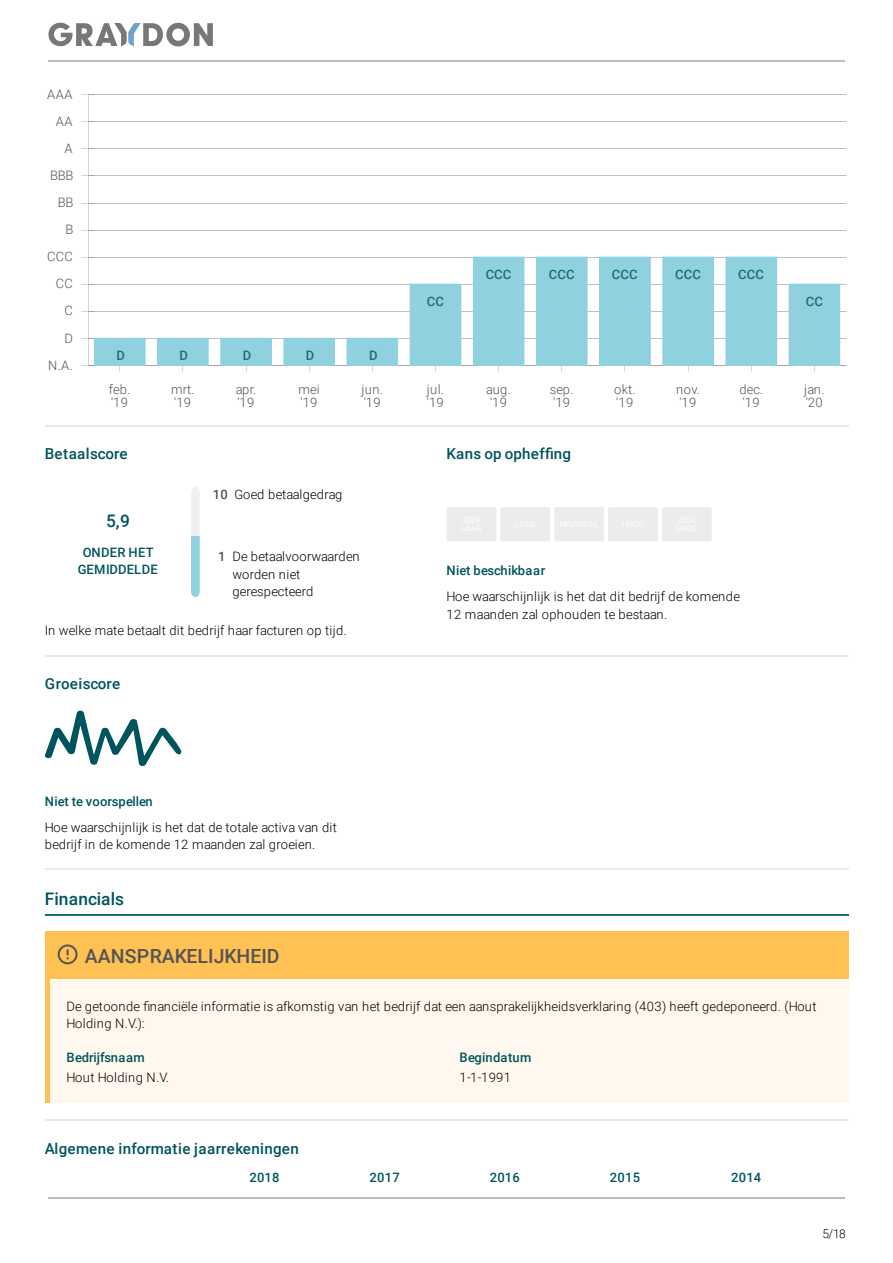
<style>
.page{position:relative;width:893px;height:1263px;background:#fff}
.page>*{position:absolute;margin:0;border:0;box-sizing:border-box;transform-origin:0 0}
.t1{font:500 19.5px "Roboto";color:#545454}
.t2{font:500 17.25px "Roboto";letter-spacing:.005em;color:#00545d}
.t3{font:500 15.15px "Roboto";letter-spacing:.015em;color:#00545d}
.t4{font:300 13.05px/17.2px "Roboto";letter-spacing:.02em;color:#000}
.t5{font:300 13.05px/13px "Roboto";letter-spacing:.025em;color:#545454}
.t6{font:500 13.05px/17.2px "Roboto";letter-spacing:.015em;color:#00545d;text-align:center}
.t7{font:300 13.05px/17.2px "Roboto";color:#000}
.t8{font:500 13.05px "Roboto";letter-spacing:-.005em;color:#00545d}
.t9{font:500 13.05px "Roboto";letter-spacing:.015em;color:#1b6d75}
.t10{font:300 13.05px "Roboto";letter-spacing:-.01em;color:#000}
.t11{font:300 12px "Roboto";color:#000}
.s1{font-weight:500;color:#545454}
</style>
<div class="page">
<hr style="left:48px;top:60px;width:797px;height:1px;background:#babfc1">
<svg style="left:48px;top:22px;width:165px;height:24px"></svg>
<hr style="left:48px;top:1198px;width:797px;height:1px;background:#babfc1">
<hr style="left:45px;top:425px;width:803px;height:1px;background:#e6eaee">
<hr style="left:45px;top:655px;width:803px;height:2px;background:#e6eaee">
<hr style="left:45px;top:869px;width:803px;height:1px;background:#e6eaee">
<hr style="left:45px;top:914px;width:803px;height:1px;background:#1b6d75">
<div style="left:45px;top:932px;width:803px;height:171px;background:#ffc154"></div>
<div style="left:45px;top:979px;width:803px;height:124px;background:#fff8ee"></div>
<hr style="left:45px;top:979px;width:4px;height:124px;background:#ffc154">
<hr style="left:45px;top:1119px;width:803px;height:1px;background:#e6eaee">
<div style="left:94px;top:338px;width:51px;height:27px;background:#90d1e0"></div>
<div style="left:94px;top:338px;width:52px;height:28px;border:1px solid #90d1e0"></div>
<div style="left:158px;top:338px;width:50px;height:27px;background:#90d1e0"></div>
<div style="left:157px;top:338px;width:52px;height:28px;border:1px solid #90d1e0"></div>
<div style="left:221px;top:338px;width:50px;height:27px;background:#90d1e0"></div>
<div style="left:220px;top:338px;width:52px;height:28px;border:1px solid #90d1e0"></div>
<div style="left:284px;top:338px;width:50px;height:27px;background:#90d1e0"></div>
<div style="left:283px;top:338px;width:52px;height:28px;border:1px solid #90d1e0"></div>
<div style="left:347px;top:338px;width:51px;height:27px;background:#90d1e0"></div>
<div style="left:347px;top:338px;width:51px;height:28px;border:1px solid #90d1e0"></div>
<div style="left:410px;top:284px;width:51px;height:81px;background:#90d1e0"></div>
<div style="left:473px;top:257px;width:51px;height:108px;background:#90d1e0"></div>
<div style="left:537px;top:257px;width:50px;height:108px;background:#90d1e0"></div>
<div style="left:536px;top:257px;width:52px;height:109px;border:1px solid #90d1e0"></div>
<div style="left:600px;top:257px;width:50px;height:108px;background:#90d1e0"></div>
<div style="left:599px;top:257px;width:52px;height:109px;border:1px solid #90d1e0"></div>
<div style="left:663px;top:257px;width:50px;height:108px;background:#90d1e0"></div>
<div style="left:662px;top:257px;width:52px;height:109px;border:1px solid #90d1e0"></div>
<div style="left:726px;top:257px;width:50px;height:108px;background:#90d1e0"></div>
<div style="left:725px;top:257px;width:52px;height:109px;border:1px solid #90d1e0"></div>
<div style="left:789px;top:284px;width:51px;height:81px;background:#90d1e0"></div>
<div style="left:191px;top:492px;width:9px;height:99px;background:#eff0f0"></div>
<div style="left:191px;top:537px;width:9px;height:54px;background:#90d1e0"></div>
<div style="left:447px;top:507px;width:265px;height:34px;background:#ececec"></div>
<svg style="left:45px;top:711px;width:136px;height:55px"></svg>
<svg style="left:58px;top:944px;width:20px;height:20px"></svg>
<p class="t5" style="left:47px;top:87px;width:27px">AAA</p>
<p class="t5" style="left:56px;top:114px;width:18px">AA</p>
<p class="t5" style="left:64px;top:141px;width:10px">A</p>
<p class="t5" style="left:50px;top:168px;width:25px">BBB</p>
<p class="t5" style="left:58px;top:196px;width:17px">BB</p>
<p class="t5" style="left:65px;top:223px;width:9px">B</p>
<p class="t5" style="left:47px;top:250px;width:27px">CCC</p>
<p class="t5" style="left:56px;top:277px;width:19px">CC</p>
<p class="t5" style="left:64px;top:304px;width:10px">C</p>
<p class="t5" style="left:64px;top:331px;width:10px">D</p>
<p class="t5" style="left:48px;top:358px;width:26px">N.A.</p>
<p class="t9" style="left:116px;top:346px;width:10px">D</p>
<p class="t9" style="left:180px;top:346px;width:10px">D</p>
<p class="t9" style="left:243px;top:346px;width:10px">D</p>
<p class="t9" style="left:306px;top:346px;width:10px">D</p>
<p class="t9" style="left:369px;top:346px;width:10px">D</p>
<p class="t9" style="left:427px;top:292px;width:19px">CC</p>
<p class="t9" style="left:486px;top:265px;width:27px">CCC</p>
<p class="t9" style="left:549px;top:265px;width:27px">CCC</p>
<p class="t9" style="left:612px;top:265px;width:27px">CCC</p>
<p class="t9" style="left:675px;top:265px;width:27px">CCC</p>
<p class="t9" style="left:738px;top:265px;width:27px">CCC</p>
<p class="t9" style="left:806px;top:292px;width:19px">CC</p>
<p class="t5" style="left:109px;top:382px;width:23px">feb. '19</p>
<p class="t5" style="left:171px;top:382px;width:25px">mrt. '19</p>
<p class="t5" style="left:236px;top:382px;width:22px">apr. '19</p>
<p class="t5" style="left:298px;top:382px;width:23px">mei '19</p>
<p class="t5" style="left:362px;top:382px;width:23px">jun. '19</p>
<p class="t5" style="left:427px;top:382px;width:19px">jul. '19</p>
<p class="t5" style="left:486px;top:382px;width:26px">aug. '19</p>
<p class="t5" style="left:550px;top:382px;width:25px">sep. '19</p>
<p class="t5" style="left:614px;top:382px;width:23px">okt. '19</p>
<p class="t5" style="left:676px;top:382px;width:25px">nov. '19</p>
<p class="t5" style="left:739px;top:382px;width:25px">dec. '19</p>
<p class="t5" style="left:804px;top:382px;width:22px">jan. '20</p>
<p class="t3" style="left:45px;top:442px;width:84px">Betaalscore</p>
<p class="t10" style="left:213px;top:485px;width:131px"><span class="s1">10</span> Goed betaalgedrag</p>
<h2 class="t2" style="left:106px;top:508px;width:25px">5,9</h2>
<p class="t6" style="left:78px;top:543px;width:81px">ONDER HET<br>GEMIDDELDE</p>
<p class="t7" style="left:232px;top:548px;width:129px;text-indent:-14px"><span class="s1">1</span> De betaalvoorwaarden worden niet gerespecteerd</p>
<p class="t4" style="left:45px;top:621px;width:303px">In welke mate betaalt dit bedrijf haar facturen op tijd.</p>
<p class="t3" style="left:45px;top:673px;width:77px">Groeiscore</p>
<p class="t8" style="left:45px;top:792px;width:109px">Niet te voorspellen</p>
<p class="t4" style="left:45px;top:818px;width:294px">Hoe waarschijnlijk is het dat de totale activa van dit bedrijf in de komende 12 maanden zal groeien.</p>
<h2 class="t2" style="left:45px;top:886px;width:81px">Financials</h2>
<p class="t3" style="left:446px;top:442px;width:126px">Kans op opheffing</p>
<p class="t8" style="left:446px;top:562px;width:100px">Niet beschikbaar</p>
<p class="t4" style="left:446px;top:588px;width:295px">Hoe waarschijnlijk is het dat dit bedrijf de komende<br>12 maanden zal ophouden te bestaan.</p>
<h1 class="t1" style="left:85px;top:942px;width:196px">AANSPRAKELIJKHEID</h1>
<p class="t4" style="left:67px;top:997px;width:752px">De getoonde financiële informatie is afkomstig van het bedrijf dat een aansprakelijkheidsverklaring (403) heeft gedeponeerd. (Hout<br>Holding N.V.):</p>
<p class="t6" style="left:67px;top:1048px;width:80px">Bedrijfsnaam</p>
<p class="t4" style="left:67px;top:1068px;width:104px">Hout Holding N.V.</p>
<p class="t6" style="left:459px;top:1048px;width:73px">Begindatum</p>
<p class="t4" style="left:459px;top:1068px;width:53px">1-1-1991</p>
<p class="t3" style="left:45px;top:1137px;width:256px">Algemene informatie jaarrekeningen</p>
<p class="t6" style="left:249px;top:1168px;width:32px">2018</p>
<p class="t6" style="left:370px;top:1168px;width:32px">2017</p>
<p class="t6" style="left:490px;top:1168px;width:32px">2016</p>
<p class="t6" style="left:610px;top:1168px;width:32px">2015</p>
<p class="t6" style="left:731px;top:1168px;width:32px">2014</p>
<p class="t11" style="left:822px;top:1225px;width:25px">5/18</p>
</div>
